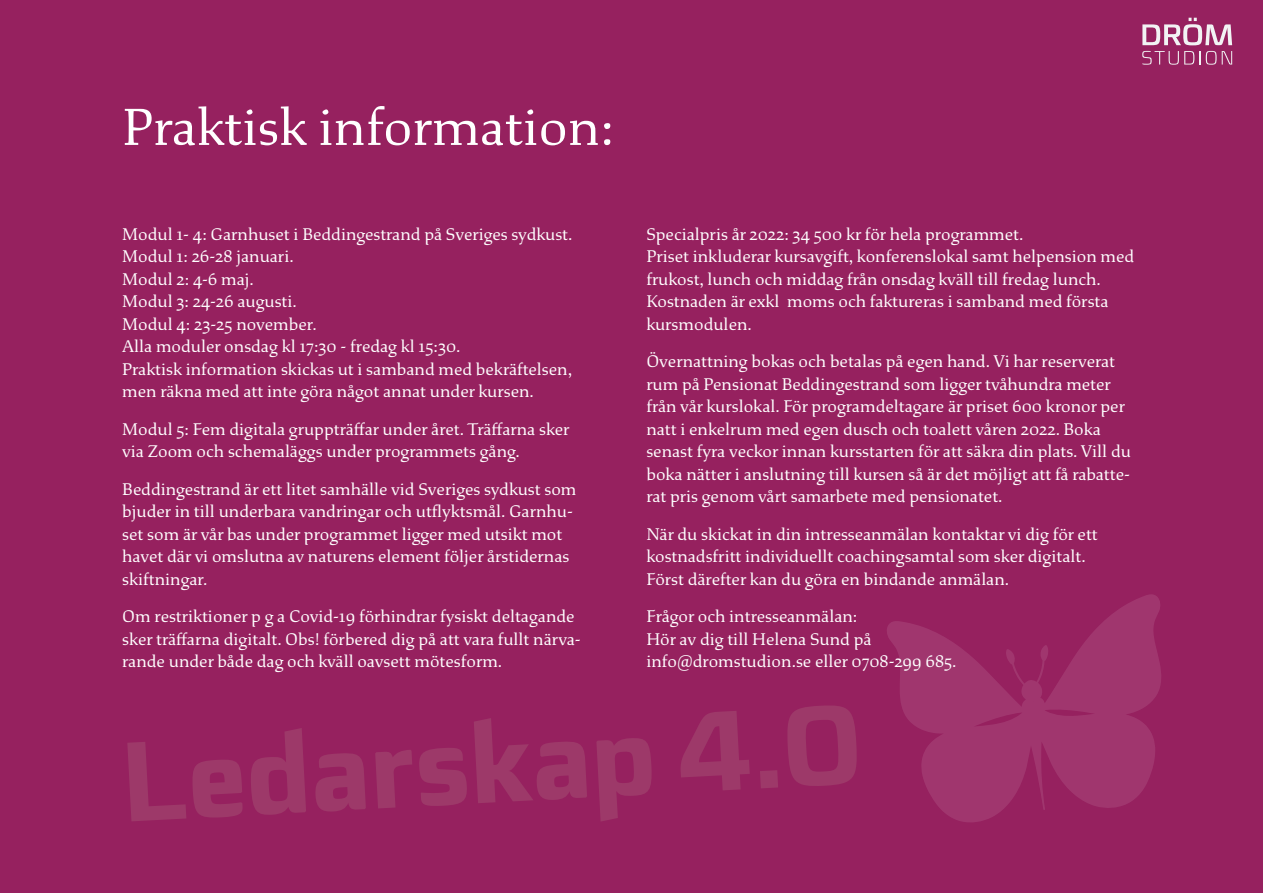
<style>
.page{position:relative;width:1263px;height:893px;background:#96215f}
.page>*{position:absolute;margin:0;border:0;box-sizing:border-box;transform-origin:0 0}
.t1{font:800 112.5px "Sica";color:#9d3969}
.t2{font:55.5px "Study";color:#fff}
.t3{font:18px/22.5px "Study";color:#fff}
</style>
<div class="page">
<svg style="left:887px;top:594px;width:274px;height:228px;fill:#a0366e"></svg>
<svg style="left:1142px;top:18px;width:90px;height:27px"></svg>
<svg style="left:1142px;top:51px;width:58px;height:14px"></svg>
<svg style="left:1206px;top:51px;width:10px;height:14px"></svg>
<svg style="left:1222px;top:51px;width:10px;height:14px"></svg>
<h2 class="t2" style="left:122px;top:95px;width:493px">Praktisk information:</h2>
<p class="t3" style="left:122px;top:223px;width:452px">Modul 1- 4: Garnhuset i Beddingestrand på Sveriges sydkust.<br>Modul 1: 26-28 januari.<br>Modul 2: 4-6 maj.<br>Modul 3: 24-26 augusti.<br>Modul 4: 23-25 november.<br>Alla moduler onsdag kl 17:30 - fredag kl 15:30.<br>Praktisk information skickas ut i samband med bekräftelsen, men räkna med att inte göra något annat under kursen.</p>
<p class="t3" style="left:122px;top:418px;width:449px">Modul 5: Fem digitala gruppträffar under året. Träffarna sker via Zoom och schemaläggs under programmets gång.</p>
<p class="t3" style="left:122px;top:478px;width:456px">Beddingestrand är ett litet samhälle vid Sveriges sydkust som bjuder in till underbara vandringar och utflyktsmål. Garnhu&shy;set som är vår bas under programmet ligger med utsikt mot havet där vi omslutna av naturens element följer årstidernas skiftningar.</p>
<p class="t3" style="left:122px;top:606px;width:460px">Om restriktioner p g a Covid-19 förhindrar fysiskt deltagande sker träffarna digitalt. Obs! förbered dig på att vara fullt närva&shy;rande under både dag och kväll oavsett mötesform.</p>
<p class="t3" style="left:646px;top:223px;width:489px">Specialpris år 2022: 34 500 kr för hela programmet.<br>Priset inkluderar kursavgift, konferenslokal samt helpension med frukost, lunch och middag från onsdag kväll till fredag lunch.<br>Kostnaden är exkl moms och faktureras i samband med första kursmodulen.</p>
<p class="t3" style="left:646px;top:351px;width:486px">Övernattning bokas och betalas på egen hand. Vi har reserverat rum på Pensionat Beddingestrand som ligger tvåhundra meter från vår kurslokal. För programdeltagare är priset 600 kronor per natt i enkelrum med egen dusch och toalett våren 2022. Boka senast fyra veckor innan kursstarten för att säkra din plats. Vill du boka nätter i anslutning till kursen så är det möjligt att få rabatte&shy;rat pris genom vårt samarbete med pensionatet.</p>
<p class="t3" style="left:646px;top:523px;width:453px">När du skickat in din intresseanmälan kontaktar vi dig för ett kostnadsfritt individuellt coachingsamtal som sker digitalt.<br>Först därefter kan du göra en bindande anmälan.</p>
<p class="t3" style="left:646px;top:606px;width:312px">Frågor och intresseanmälan:<br>Hör av dig till Helena Sund på info@dromstudion.se eller 0708-299 685.</p>
<h1 class="t1" style="left:117px;top:698px;width:742px;rotate:-3deg">Ledarskap 4.0</h1>
</div>
